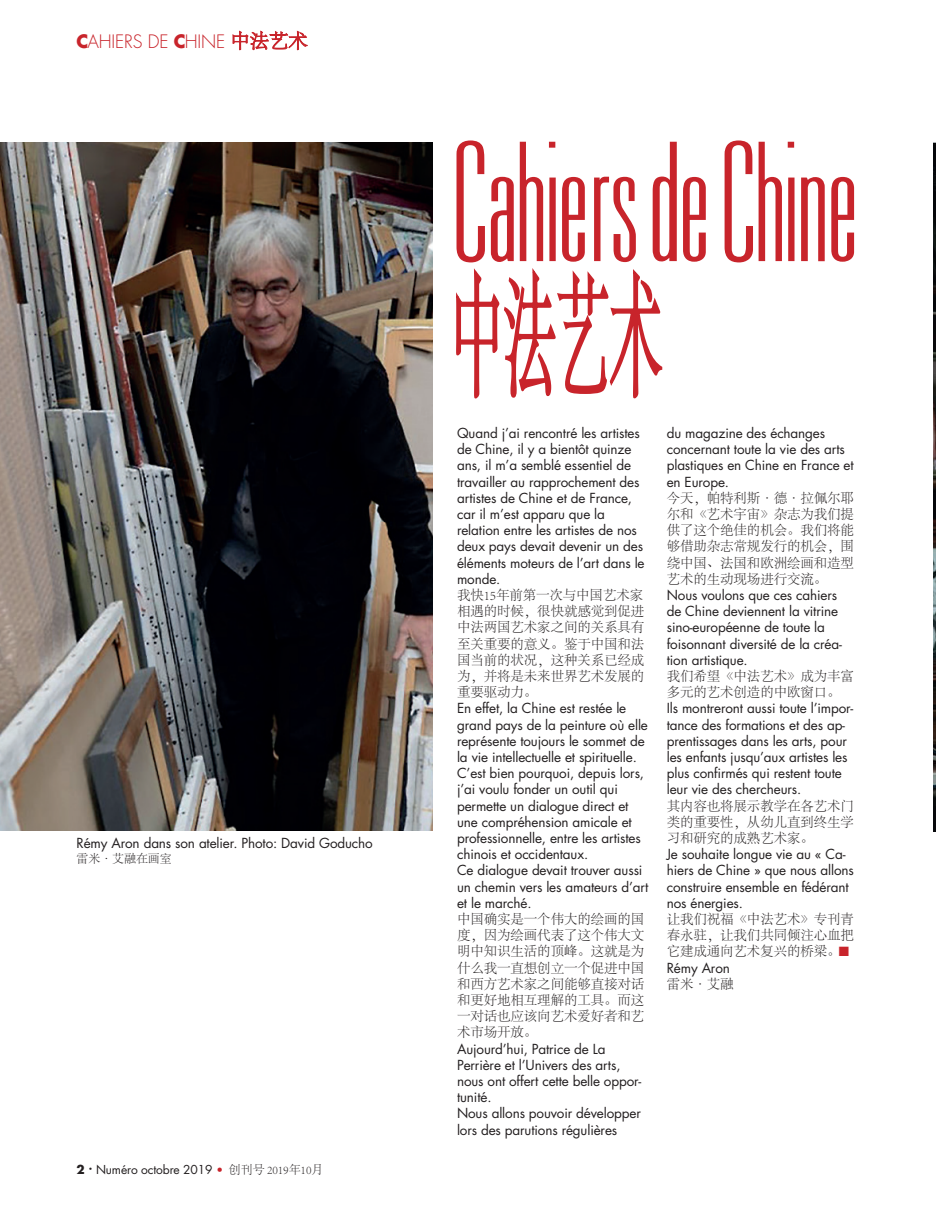
<style>
.page{position:relative;width:936px;height:1212px;background:#fff}
.page>*{position:absolute;margin:0;border:0;box-sizing:border-box;transform-origin:0 0}
.t1{font:300 ultra-condensed 150px "Uniform";letter-spacing:-.055em;color:#c8242b}
.t2{font:300 133.35px "Adobe Song Std";color:#c8242b;scale:.4 1}
.t3{font:300 18px "Futura";letter-spacing:-.01em;color:#c8242b}
.t4{font:13.5px/16.2px "Futura";letter-spacing:-.01em;color:#231f20}
.t5{font:300 13.5px/16.2px "Adobe Song Std";letter-spacing:-.01em;color:#231f20;text-align:justify}
.t6{font:12px "Futura";letter-spacing:-.01em;color:#231f20}
.t7{font:300 12px "Adobe Song Std";letter-spacing:-.01em;color:#231f20}
.s1{font-weight:700}
.s2{font-family:"Adobe Song Std";font-size:19.5px}
.s3{font-family:"Helvetica Neue";font-weight:100;color:#c8242b}
.s4{font-family:"Adobe Song Std";font-weight:300}
.s5{color:#c8242b}
</style>
<div class="page">
<svg style="left:232px;top:30px;width:76px;height:21px"></svg>
<svg style="left:456px;top:268px;width:207px;height:131px"></svg>
<img style="left:0;top:142px;width:432px;height:689px">
<img style="left:933px;top:142px;width:2px;height:689px">
<h3 class="t3" style="left:77px;top:30px;width:233px"><span class="s1">C</span>AHIERS DE <span class="s1">C</span>HINE <span class="s2">中法艺术</span></h3>
<p class="t4" style="left:77px;top:835px;width:298px">Rémy Aron dans son atelier. Photo: David Goducho</p>
<p class="t7" style="left:77px;top:852px;width:97px">雷米·艾融在画室</p>
<p class="t6" style="left:77px;top:1161px;width:248px"><span class="s1">2</span> <sup>•</sup> Numéro octobre 2019 <span class="s3">•</span> <span class="s4">创刊号 2019年10月</span></p>
<h1 class="t1" style="left:449px;top:110px;width:414px">Cahiers de Chine</h1>
<h2 class="t2" style="left:450px;top:265px;width:533px">中法艺术</h2>
<p class="t4" style="left:457px;top:425px;width:189px">Quand j’ai rencontré les artistes de Chine, il y a bientôt quinze ans, il m’a semblé essentiel de travailler au rapprochement des artistes de Chine et de France, car il m’est apparu que la relation entre les artistes de nos deux pays devait devenir un des éléments moteurs de l’art dans le monde.</p>
<p class="t5" style="left:457px;top:587px;width:189px">我快15年前第一次与中国艺术家相遇的时候，很快就感觉到促进中法两国艺术家之间的关系具有至关重要的意义。鉴于中国和法国当前的状况，这种关系已经成为，并将是未来世界艺术发展的重要驱动力。</p>
<p class="t4" style="left:457px;top:700px;width:193px">En effet, la Chine est restée le grand pays de la peinture où elle représente toujours le sommet de la vie intellectuelle et spirituelle.<br>C’est bien pourquoi, depuis lors, j’ai voulu fonder un outil qui permette un dialogue direct et une compréhension amicale et professionnelle, entre les artistes chinois et occidentaux.<br>Ce dialogue devait trouver aussi un chemin vers les amateurs d’art et le marché.</p>
<p class="t5" style="left:457px;top:911px;width:189px">中国确实是一个伟大的绘画的国度，因为绘画代表了这个伟大文明中知识生活的顶峰。这就是为什么我一直想创立一个促进中国和西方艺术家之间能够直接对话和更好地相互理解的工具。而这一对话也应该向艺术爱好者和艺术市场开放。</p>
<p class="t4" style="left:457px;top:1040px;width:185px">Aujourd’hui, Patrice de La<br>Perrière et l’Univers des arts, nous ont offert cette belle oppor&shy;tunité.<br>Nous allons pouvoir développer lors des parutions régulières</p>
<p class="t4" style="left:666px;top:425px;width:188px">du magazine des échanges concernant toute la vie des arts plastiques en Chine en France et en Europe.</p>
<p class="t5" style="left:666px;top:490px;width:189px">今天，帕特利斯·德·拉佩尔耶尔和《艺术宇宙》杂志为我们提供了这个绝佳的机会。我们将能够借助杂志常规发行的机会，围绕中国、法国和欧洲绘画和造型艺术的生动现场进行交流。</p>
<p class="t4" style="left:666px;top:587px;width:177px">Nous voulons que ces cahiers de Chine deviennent la vitrine sino-européenne de toute la foisonnant diversité de la créa&shy;tion artistique.</p>
<p class="t5" style="left:666px;top:668px;width:189px">我们希望《中法艺术》成为丰富多元的艺术创造的中欧窗口。</p>
<p class="t4" style="left:666px;top:700px;width:188px">Ils montreront aussi toute l’impor&shy;tance des formations et des ap&shy;prentissages dans les arts, pour les enfants jusqu’aux artistes les plus confirmés qui restent toute leur vie des chercheurs.</p>
<p class="t5" style="left:666px;top:798px;width:189px">其内容也将展示教学在各艺术门类的重要性，从幼儿直到终生学习和研究的成熟艺术家。</p>
<p class="t4" style="left:666px;top:846px;width:189px">Je souhaite longue vie au « Ca&shy;hiers de Chine » que nous allons construire ensemble en fédérant nos énergies.</p>
<p class="t5" style="left:666px;top:911px;width:189px">让我们祝福《中法艺术》专刊青春永驻，让我们共同倾注心血把它建成通向艺术复兴的桥梁。<span class="s5">■</span></p>
<p class="t4" style="left:666px;top:959px;width:65px">Rémy Aron</p>
<p class="t5" style="left:666px;top:976px;width:68px">雷米·艾融</p>
</div>
